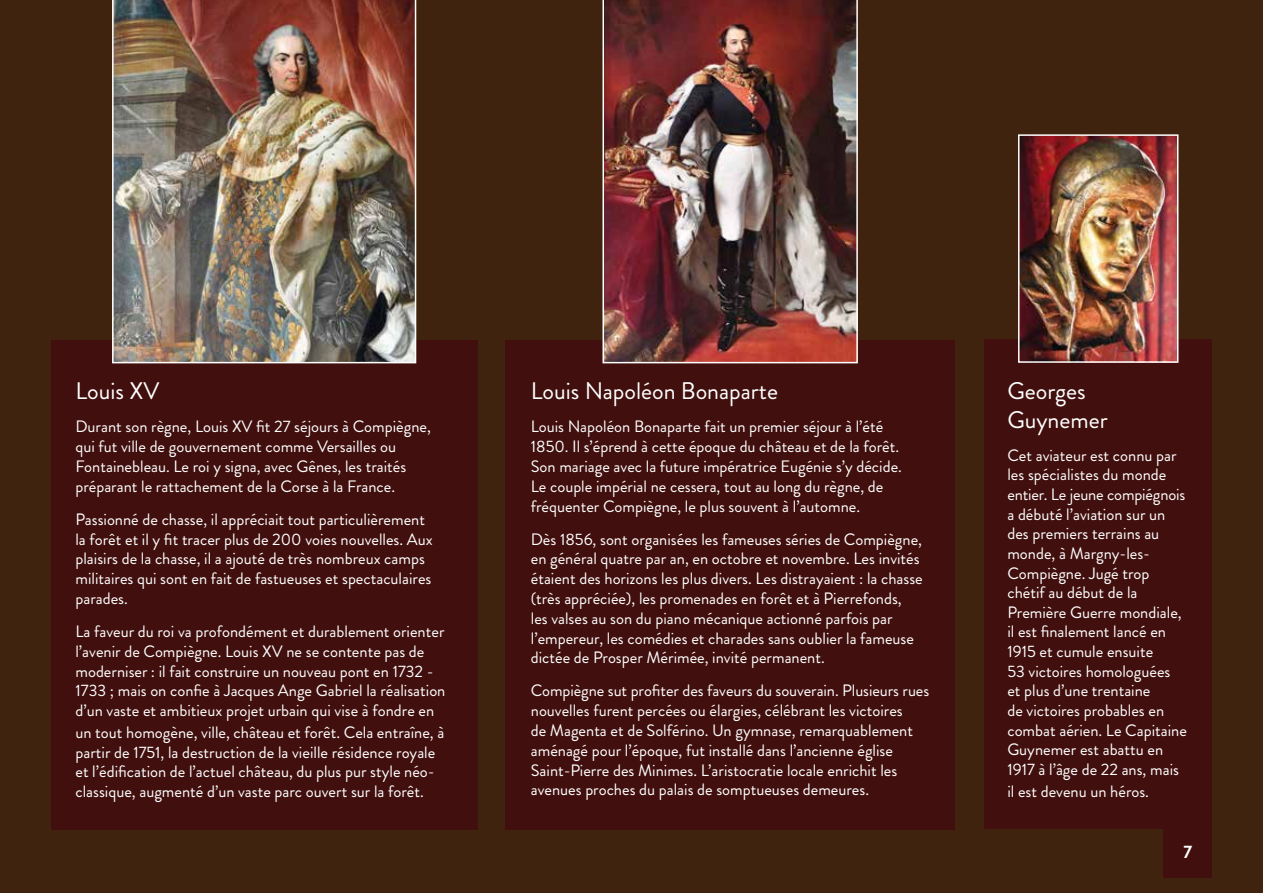
<style>
.page{position:relative;width:1263px;height:893px;background:#40230e}
.page>*{position:absolute;margin:0;border:0;box-sizing:border-box;transform-origin:0 0}
.t1{font:24px/28.8px "Brandon Grotesque";color:#fff}
.t2{font:700 18px "Brandon Grotesque";color:#fff}
.t3{font:16.5px/19.8px "Brandon Grotesque";color:#fff}
</style>
<div class="page">
<div style="left:1164px;top:829px;width:48px;height:48px;background:#41100e"></div>
<div style="left:505px;top:340px;width:450px;height:489px;background:#41100e"></div>
<div style="left:51px;top:340px;width:426px;height:489px;background:#41100e"></div>
<div style="left:984px;top:340px;width:228px;height:489px;background:#41100e"></div>
<img style="left:112px;top:0;width:304px;height:363px">
<img style="left:602px;top:0;width:256px;height:363px">
<img style="left:1021px;top:137px;width:154px;height:223px">
<div style="left:1018px;top:134px;width:160px;height:229px;border:2px solid #fff"></div>
<h1 class="t1" style="left:75px;top:377px;width:85px">Louis XV</h1>
<p class="t3" style="left:75px;top:417px;width:357px">Durant son règne, Louis XV fit 27 séjours à Compiègne, qui fut ville de gouvernement comme Versailles ou Fontainebleau. Le roi y signa, avec Gênes, les traités préparant le rattachement de la Corse à la France.</p>
<p class="t3" style="left:75px;top:509px;width:359px">Passionné de chasse, il appréciait tout particulièrement la forêt et il y fit tracer plus de 200 voies nouvelles. Aux plaisirs de la chasse, il a ajouté de très nombreux camps militaires qui sont en fait de fastueuses et spectaculaires parades.</p>
<p class="t3" style="left:75px;top:622px;width:371px">La faveur du roi va profondément et durablement orienter l’avenir de Compiègne. Louis XV ne se contente pas de moderniser : il fait construire un nouveau pont en 1732 - 1733 ; mais on confie à Jacques Ange Gabriel la réalisation d’un vaste et ambitieux projet urbain qui vise à fondre en</p>
<p class="t3" style="left:75px;top:722px;width:370px">un tout homogène, ville, château et forêt. Cela entraîne, à partir de 1751, la destruction de la vieille résidence royale et l’édification de l’actuel château, du plus pur style néo&shy;classique, augmenté d’un vaste parc ouvert sur la forêt.</p>
<h1 class="t1" style="left:531px;top:377px;width:249px">Louis Napoléon Bonaparte</h1>
<p class="t3" style="left:531px;top:417px;width:373px">Louis Napoléon Bonaparte fait un premier séjour à l’été 1850. Il s’éprend à cette époque du château et de la forêt.<br>Son mariage avec la future impératrice Eugénie s’y décide.<br>Le couple impérial ne cessera, tout au long du règne, de fréquenter Compiègne, le plus souvent à l’automne.</p>
<p class="t3" style="left:531px;top:529px;width:393px">Dès 1856, sont organisées les fameuses séries de Compiègne, en général quatre par an, en octobre et novembre. Les invités étaient des horizons les plus divers. Les distrayaient : la chasse (très appréciée), les promenades en forêt et à Pierrefonds, les valses au son du piano mécanique actionné parfois par l’empereur, les comédies et charades sans oublier la fameuse dictée de Prosper Mérimée, invité permanent.</p>
<p class="t3" style="left:531px;top:681px;width:400px">Compiègne sut profiter des faveurs du souverain. Plusieurs rues nouvelles furent percées ou élargies, célébrant les victoires<br>de Magenta et de Solférino. Un gymnase, remarquablement aménagé pour l’époque, fut installé dans l’ancienne église Saint-Pierre des Minimes. L’aristocratie locale enrichit les avenues proches du palais de somptueuses demeures.</p>
<h1 class="t1" style="left:1007px;top:376px;width:102px">Georges<br>Guynemer</h1>
<p class="t3" style="left:1007px;top:445px;width:181px">Cet aviateur est connu par les spécialistes du monde entier. Le jeune compiégnois a débuté l’aviation sur un des premiers terrains au monde, à Margny-les-<br>Compiègne. Jugé trop chétif au début de la<br>Première Guerre mondiale, il est finalement lancé en<br>1915 et cumule ensuite<br>53 victoires homologuées et plus d’une trentaine<br>de victoires probables en combat aérien. Le Capitaine<br>Guynemer est abattu en<br>1917 à l’âge de 22 ans, mais</p>
<p class="t3" style="left:1007px;top:781px;width:143px">il est devenu un héros.</p>
<p class="t2" style="left:1183px;top:839px;width:10px">7</p>
</div>
